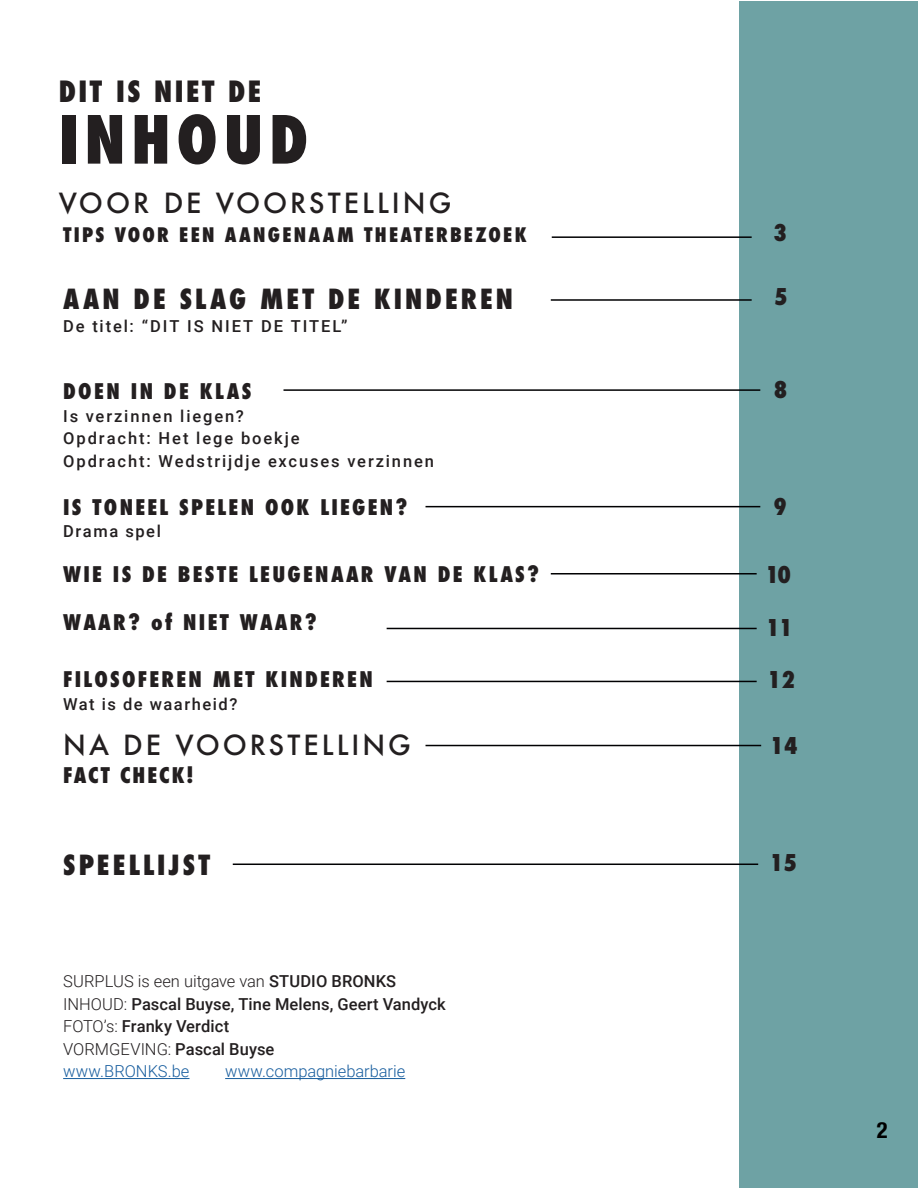
<style>
.page{position:relative;width:918px;height:1188px;background:#fff}
.page>*{position:absolute;margin:0;border:0;box-sizing:border-box;transform-origin:0 0}
.t1{font:800 condensed 64.5px "Futura";letter-spacing:.09em;color:#231f20}
.t2{font:800 condensed 28.5px "Futura";letter-spacing:.09em;color:#231f20}
.t3{font:500 27px "Futura";letter-spacing:.11em;color:#231f20}
.t4{font:800 condensed 27px "Futura";letter-spacing:.115em;color:#231f20}
.t5{font:800 condensed 22.5px "Futura";letter-spacing:.025em;color:#231f20}
.t6{font:700 condensed 22.5px "Helvetica Neue";color:#000}
.t7{font:800 condensed 21px "Futura";letter-spacing:.11em;color:#231f20}
.t8{font:800 condensed 19.5px "Futura";letter-spacing:.115em;color:#231f20}
.t9{font:500 16.5px/22.5px "Roboto";letter-spacing:.005em;color:#231f20}
.t10{font:500 16.5px/22.5px "Roboto";letter-spacing:.11em;color:#231f20}
.t11{font:300 16.5px "Roboto";letter-spacing:-.005em;color:#175d9e}
.s1{font-weight:300}
.s2{font-weight:300;color:#175d9e}
</style>
<div class="page">
<div style="left:739px;top:1px;width:179px;height:1187px;background:#6ea2a4"></div>
<hr style="left:63px;top:1078px;width:127px;height:1px;background:#175d9e">
<hr style="left:225px;top:1078px;width:180px;height:1px;background:#175d9e">
<hr style="left:552px;top:236px;width:200px;height:2px;background:#000002">
<hr style="left:284px;top:389px;width:476px;height:2px;background:#000002">
<hr style="left:426px;top:506px;width:334px;height:1px;background:#000002">
<hr style="left:551px;top:299px;width:201px;height:2px;background:#000002">
<hr style="left:551px;top:573px;width:206px;height:2px;background:#000002">
<hr style="left:426px;top:745px;width:335px;height:1px;background:#000002">
<hr style="left:233px;top:864px;width:525px;height:1px;background:#000002">
<hr style="left:387px;top:681px;width:370px;height:1px;background:#000002">
<hr style="left:387px;top:628px;width:370px;height:1px;background:#000002">
<h2 class="t2" style="left:59px;top:72px;width:204px">DIT IS NIET DE</h2>
<h1 class="t1" style="left:59px;top:96px;width:251px">INHOUD</h1>
<h3 class="t3" style="left:59px;top:185px;width:394px">VOOR DE VOORSTELLING</h3>
<p class="t8" style="left:63px;top:221px;width:465px">TIPS VOOR EEN AANGENAAM THEATERBEZOEK</p>
<h3 class="t4" style="left:63px;top:281px;width:451px">AAN DE SLAG MET DE KINDEREN</h3>
<p class="t10" style="left:63px;top:314px;width:286px">De titel: “DIT IS NIET DE TITEL”</p>
<p class="t7" style="left:63px;top:377px;width:190px">DOEN IN DE KLAS</p>
<p class="t10" style="left:63px;top:404px;width:372px">Is verzinnen liegen?<br>Opdracht: Het lege boekje<br>Opdracht: Wedstrijdje excuses verzinnen</p>
<p class="t7" style="left:63px;top:493px;width:346px">IS TONEEL SPELEN OOK LIEGEN?</p>
<p class="t10" style="left:63px;top:520px;width:99px">Drama spel</p>
<p class="t7" style="left:63px;top:560px;width:478px">WIE IS DE BESTE LEUGENAAR VAN DE KLAS?</p>
<p class="t7" style="left:63px;top:608px;width:255px">WAAR? of NIET WAAR?</p>
<p class="t7" style="left:63px;top:665px;width:311px">FILOSOFEREN MET KINDEREN</p>
<p class="t10" style="left:63px;top:692px;width:176px">Wat is de waarheid?</p>
<h3 class="t3" style="left:63px;top:726px;width:349px">NA DE VOORSTELLING</h3>
<p class="t7" style="left:63px;top:761px;width:132px">FACT CHECK!</p>
<h3 class="t4" style="left:63px;top:846px;width:148px">SPEELLIJST</h3>
<p class="t9" style="left:63px;top:970px;width:384px"><span class="s1">SURPLUS is een uitgave van</span> STUDIO BRONKS<br><span class="s1">INHOUD:</span> Pascal Buyse, Tine Melens, Geert Vandyck<br><span class="s1">FOTO’s:</span> Franky Verdict<br><span class="s1">VORMGEVING:</span> Pascal Buyse<br><span class="s2">www.BRONKS.be</span></p>
<p class="t11" style="left:225px;top:1060px;width:182px">www.compagniebarbarie</p>
<h3 class="t5" style="left:774px;top:217px;width:15px">3</h3>
<h3 class="t5" style="left:774px;top:282px;width:15px">5</h3>
<h3 class="t5" style="left:774px;top:374px;width:15px">8</h3>
<h3 class="t5" style="left:774px;top:491px;width:15px">9</h3>
<h3 class="t5" style="left:765px;top:560px;width:28px">10</h3>
<h3 class="t5" style="left:766px;top:612px;width:28px">11</h3>
<h3 class="t5" style="left:767px;top:664px;width:29px">12</h3>
<h3 class="t5" style="left:770px;top:730px;width:29px">14</h3>
<h3 class="t5" style="left:769px;top:847px;width:29px">15</h3>
<h3 class="t6" style="left:877px;top:1112px;width:12px">2</h3>
</div>
